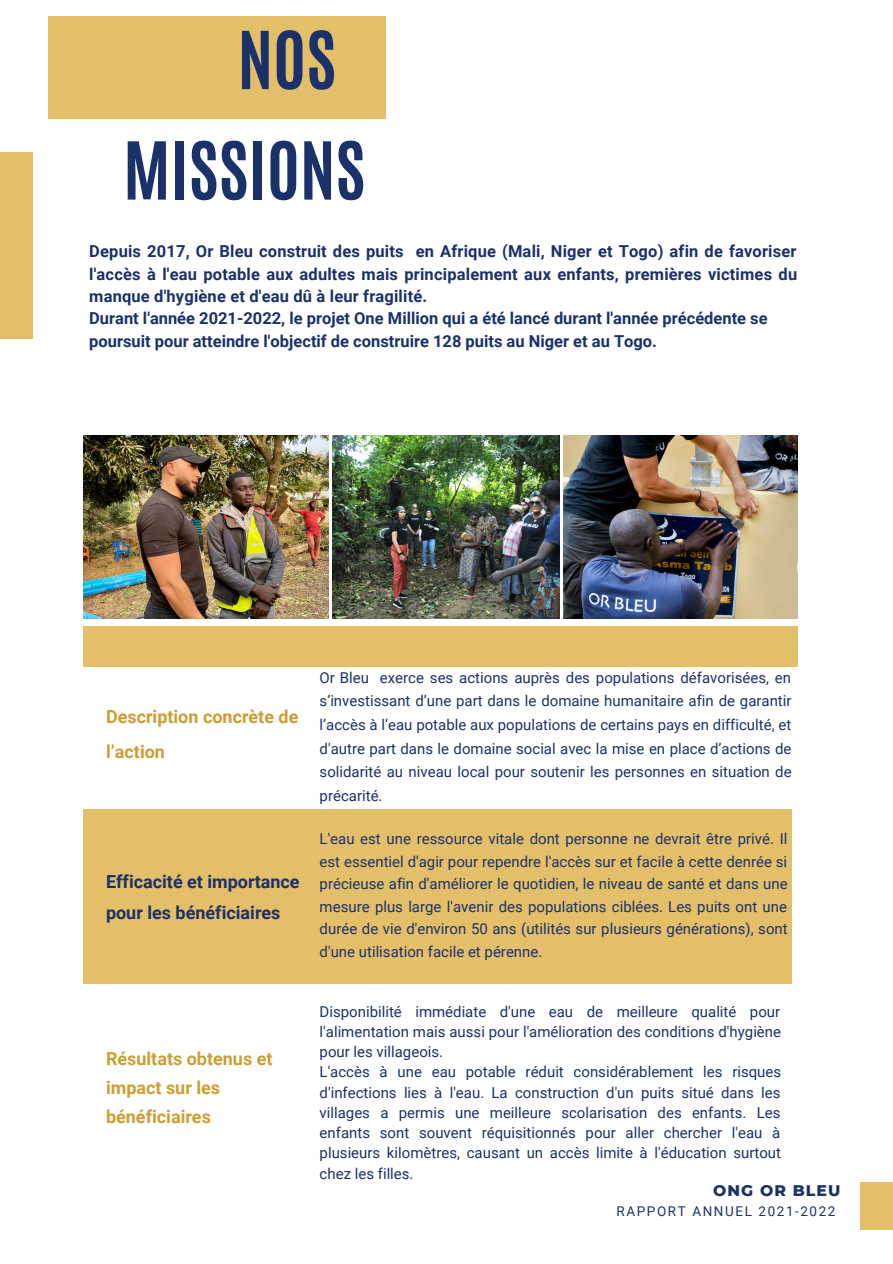
<style>
.page{position:relative;width:893px;height:1264px;background:#fff}
.page>*{position:absolute;margin:0;border:0;box-sizing:border-box;transform-origin:0 0}
.t1{font:700 67.8px/110.4px "Antonio";color:#1a316a}
.t2{font:700 18px/29.2px "Roboto";color:#cc9f36}
.t3{font:700 18px/30.3px "Roboto";color:#1a316a}
.t4{font:700 16.5px/22.5px "Roboto";color:#1a316a;text-align:justify}
.t5{font:800 15.75px "Montserrat";letter-spacing:.07em;color:#1a316a}
.t6{font:15px/20.2px "Roboto";color:#1a316a;text-align:justify}
.t7{font:13.5px "Roboto";letter-spacing:.12em;color:#1a316a}
</style>
<div class="page">
<div style="left:84px;top:626px;width:713px;height:40px;background:#e3bf6a"></div>
<div style="left:84px;top:809px;width:708px;height:174px;background:#e3bf6a"></div>
<div style="left:860px;top:1181px;width:32px;height:48px;background:#e3bf6a"></div>
<div style="left:0;top:152px;width:33px;height:187px;background:#e3bf6a"></div>
<div style="left:48px;top:16px;width:337px;height:102px;background:#e3bf6a"></div>
<img style="left:333px;top:436px;width:227px;height:182px">
<img style="left:564px;top:436px;width:233px;height:182px">
<img style="left:84px;top:436px;width:245px;height:182px">
<p class="t1" style="left:123px;top:5px;width:243px;text-indent:114px">NOS<br>MISSIONS</p>
<p class="t4" style="left:89px;top:240px;width:709px">Depuis 2017, Or Bleu construit des puits en Afrique (Mali, Niger et Togo) afin de favoriser l'accès à l'eau potable aux adultes mais principalement aux enfants, premières victimes du manque d'hygiène et d'eau dû à leur fragilité.</p>
<p class="t4" style="left:89px;top:307px;width:679px">Durant l'année 2021-2022, le projet One Million qui a été lancé durant l'année précédente se poursuit pour atteindre l'objectif de construire 128 puits au Niger et au Togo.</p>
<p class="t2" style="left:106px;top:699px;width:194px;line-height:34.8px">Description concrète de l’action</p>
<p class="t3" style="left:106px;top:867px;width:195px">Efficacité et importance pour les bénéficiaires</p>
<p class="t2" style="left:106px;top:1043px;width:168px">Résultats obtenus et impact sur les bénéficiaires</p>
<p class="t6" style="left:319px;top:666px;width:473px;line-height:23.5px">Or Bleu exerce ses actions auprès des populations défavorisées, en s’investissant d’une part dans le domaine humanitaire afin de garantir l’accès à l’eau potable aux populations de certains pays en difficulté, et d'autre part dans le domaine social avec la mise en place d’actions de solidarité au niveau local pour soutenir les personnes en situation de précarité.</p>
<p class="t6" style="left:319px;top:827px;width:469px;line-height:22.5px">L'eau est une ressource vitale dont personne ne devrait être privé. Il est essentiel d'agir pour rependre l'accès sur et facile à cette denrée si précieuse afin d'améliorer le quotidien, le niveau de santé et dans une mesure plus large l'avenir des populations ciblées. Les puits ont une durée de vie d'environ 50 ans (utilités sur plusieurs générations), sont d'une utilisation facile et pérenne.</p>
<p class="t6" style="left:319px;top:1001px;width:463px">Disponibilité immédiate d'une eau de meilleure qualité pour l'alimentation mais aussi pour l'amélioration des conditions d'hygiène pour les villageois.</p>
<p class="t6" style="left:319px;top:1062px;width:463px;text-align:left">L'accès à une eau potable réduit considérablement les risques d'infections lies à l'eau. La construction d'un puits situé dans les villages a permis une meilleure scolarisation des enfants. Les enfants sont souvent réquisitionnés pour aller chercher l'eau à plusieurs kilomètres, causant un accès limite à l'éducation surtout chez les filles.</p>
<p class="t7" style="left:616px;top:1203px;width:220px">RAPPORT ANNUEL 2021-2022</p>
<p class="t5" style="left:713px;top:1180px;width:129px">ONG OR BLEU</p>
</div>
